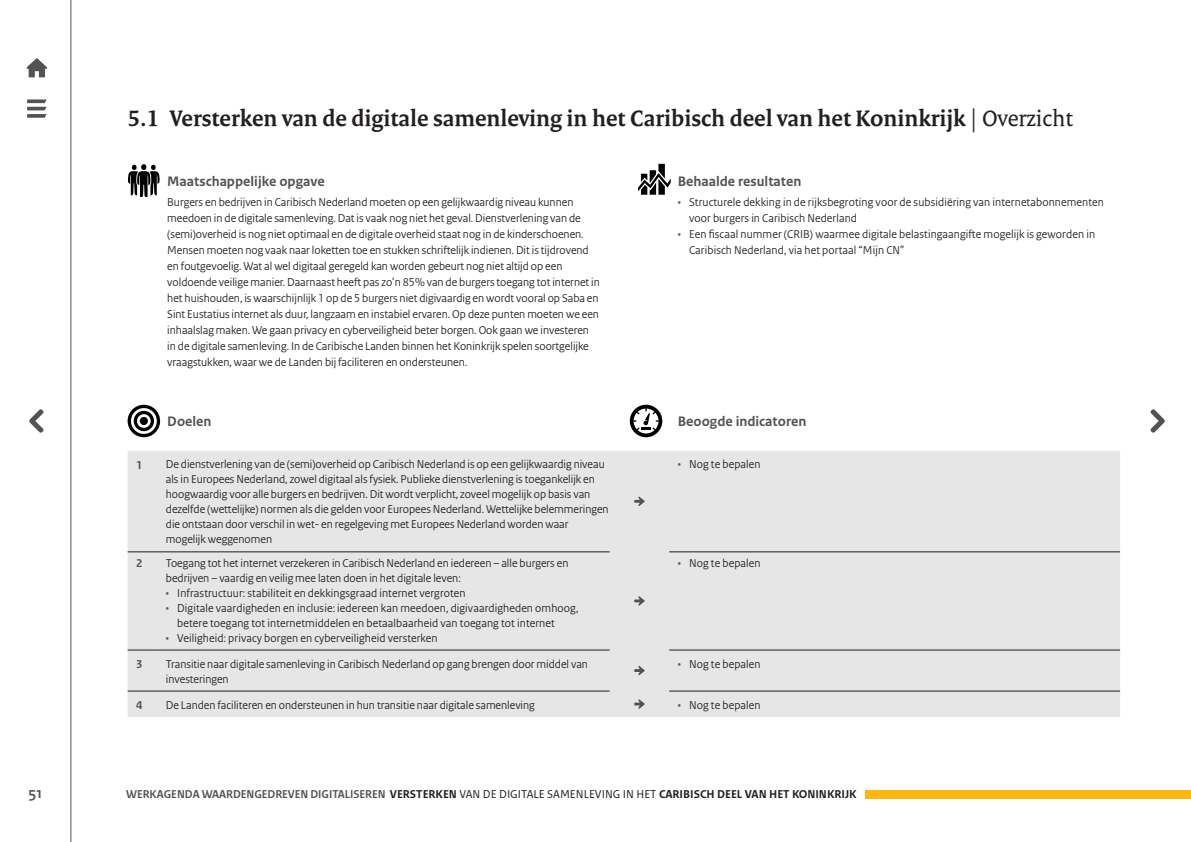
<style>
.page{position:relative;width:1191px;height:842px;background:#fff}
.page>*{position:absolute;margin:0;border:0;box-sizing:border-box;transform-origin:0 0}
.H2-Paragraaf_kop{font:700 24px "Rijksoverheid Serif";color:#231f20}
.t1{font:700 16px "Rijksoverheid Sans Heading";color:#535353}
.Kopje_2_blauw{font:700 14.5px "Rijksoverheid Sans Text";color:#535353}
.Broodtekst_12_15pt{font:12px/16px "Rijksoverheid Sans Heading";color:#231f20}
.Broodtekst_12_15pt_k{font:12px/15px "Rijksoverheid Sans Heading";color:#231f20}
.H2-Paragraaf_kop-2{font:700 12px "Rijksoverheid Sans Text";color:#231f20}
.Broodtekst_12_15pt-2{font:700 12px "Rijksoverheid Sans Text";color:#535353}
.s1{font-weight:400}
.s2{color:#535353}
.s3{font-family:"Rijksoverheid Sans Heading Bold 9";font-weight:400;color:#535353}
.s4{font-family:"Rijksoverheid Sans Text Regular 2";font-weight:400}
</style>
<div class="page">
<svg style="left:27px;top:99px;width:20px;height:19px"></svg>
<svg style="left:1150px;top:409px;width:15px;height:24px"></svg>
<svg style="left:29px;top:409px;width:15px;height:24px"></svg>
<svg style="left:27px;top:58px;width:20px;height:19px"></svg>
<div style="left:128px;top:451px;width:992px;height:266px;background:#e6e6e6"></div>
<svg style="left:128px;top:551px;width:29px;height:1px"></svg>
<hr style="left:157px;top:551px;width:452px;height:1px;background:#1d1e1f">
<hr style="left:669px;top:551px;width:451px;height:1px;background:#1d1e1f">
<svg style="left:128px;top:650px;width:29px;height:1px"></svg>
<hr style="left:157px;top:650px;width:452px;height:1px;background:#1d1e1f">
<hr style="left:669px;top:650px;width:451px;height:1px;background:#1d1e1f">
<svg style="left:128px;top:691px;width:29px;height:1px"></svg>
<hr style="left:157px;top:691px;width:452px;height:1px;background:#1d1e1f">
<hr style="left:669px;top:691px;width:451px;height:1px;background:#1d1e1f">
<svg style="left:634px;top:497px;width:11px;height:9px"></svg>
<svg style="left:634px;top:596px;width:11px;height:10px"></svg>
<svg style="left:634px;top:666px;width:11px;height:9px"></svg>
<svg style="left:634px;top:699px;width:11px;height:10px"></svg>
<svg style="left:128px;top:164px;width:32px;height:33px"></svg>
<svg style="left:638px;top:164px;width:32px;height:31px"></svg>
<svg style="left:128px;top:405px;width:32px;height:32px"></svg>
<div style="left:140px;top:417px;width:8px;height:8px;background:#000;border-radius:50%"></div>
<svg style="left:630px;top:405px;width:32px;height:32px"></svg>
<div style="left:865px;top:790px;width:326px;height:9px;background:#ffb612"></div>
<hr style="left:71px;top:0;width:1px;height:842px;background:#535353">
<h2 class="t1" style="left:29px;top:784px;width:15px">51</h2>
<h2 class="H2-Paragraaf_kop" style="left:128px;top:104px;width:946px">5.1 Versterken van de digitale samenleving in het Caribisch deel van het Koninkrijk <span class="s1">| Overzicht</span></h2>
<p class="Kopje_2_blauw" style="left:167px;top:173px;width:159px">Maatschappelijke opgave</p>
<p class="Broodtekst_12_15pt" style="left:167px;top:195px;width:434px">Burgers en bedrijven in Caribisch Nederland moeten op een gelijkwaardig niveau kunnen meedoen in de digitale samenleving. Dat is vaak nog niet het geval. Dienstverlening van de (semi)overheid is nog niet optimaal en de digitale overheid staat nog in de kinderschoenen.<br>Mensen moeten nog vaak naar loketten toe en stukken schriftelijk indienen. Dit is tijdrovend en foutgevoelig. Wat al wel digitaal geregeld kan worden gebeurt nog niet altijd op een voldoende veilige manier. Daarnaast heeft pas zo’n 85% van de burgers toegang tot internet in het huishouden, is waarschijnlijk 1 op de 5 burgers niet digivaardig en wordt vooral op Saba en Sint Eustatius internet als duur, langzaam en instabiel ervaren. Op deze punten moeten we een inhaalslag maken. We gaan privacy en cyberveiligheid beter borgen. Ook gaan we investeren in de digitale samenleving. In de Caribische Landen binnen het Koninkrijk spelen soortgelijke vraagstukken, waar we de Landen bij faciliteren en ondersteunen.</p>
<p class="Kopje_2_blauw" style="left:677px;top:173px;width:125px">Behaalde resultaten</p>
<p class="Broodtekst_12_15pt" style="left:689px;top:195px;width:416px;text-indent:-11px"><span class="s2">•</span> Structurele dekking in de rijksbegroting voor de subsidiëring van internetabonnementen voor burgers in Caribisch Nederland</p>
<p class="Broodtekst_12_15pt" style="left:689px;top:227px;width:407px;text-indent:-11px"><span class="s2">•</span> Een fiscaal nummer (CRIB) waarmee digitale belastingaangifte mogelijk is geworden in<br>Caribisch Nederland, via het portaal “Mijn CN”</p>
<p class="Kopje_2_blauw" style="left:167px;top:413px;width:46px">Doelen</p>
<p class="Kopje_2_blauw" style="left:677px;top:413px;width:130px">Beoogde indicatoren</p>
<p class="Broodtekst_12_15pt-2" style="left:136px;top:458px;width:8px">1</p>
<p class="Broodtekst_12_15pt_k" style="left:166px;top:457px;width:444px">De dienstverlening van de (semi)overheid op Caribisch Nederland is op een gelijkwaardig niveau als in Europees Nederland, zowel digitaal als fysiek. Publieke dienstverlening is toegankelijk en hoogwaardig voor alle burgers en bedrijven. Dit wordt verplicht, zoveel mogelijk op basis van dezelfde (wettelijke) normen als die gelden voor Europees Nederland. Wettelijke belemmeringen die ontstaan door verschil in wet- en regelgeving met Europees Nederland worden waar mogelijk weggenomen</p>
<p class="Broodtekst_12_15pt" style="left:677px;top:457px;width:84px"><span class="s2">•</span> Nog te bepalen</p>
<p class="Broodtekst_12_15pt-2" style="left:136px;top:556px;width:8px">2</p>
<p class="Broodtekst_12_15pt_k" style="left:166px;top:555px;width:404px">Toegang tot het internet verzekeren in Caribisch Nederland en iedereen – alle burgers en bedrijven – vaardig en veilig mee laten doen in het digitale leven:</p>
<p class="Broodtekst_12_15pt" style="left:166px;top:585px;width:301px"><span class="s2">•</span> Infrastructuur: stabiliteit en dekkingsgraad internet vergroten</p>
<p class="Broodtekst_12_15pt" style="left:177px;top:600px;width:403px;line-height:15px;text-indent:-11px"><span class="s2">•</span> Digitale vaardigheden en inclusie: iedereen kan meedoen, digivaardigheden omhoog, betere toegang tot internetmiddelen en betaalbaarheid van toegang tot internet</p>
<p class="Broodtekst_12_15pt" style="left:166px;top:630px;width:273px"><span class="s2">•</span> Veiligheid: privacy borgen en cyberveiligheid versterken</p>
<p class="Broodtekst_12_15pt" style="left:677px;top:555px;width:84px"><span class="s2">•</span> Nog te bepalen</p>
<p class="Broodtekst_12_15pt-2" style="left:136px;top:657px;width:8px">3</p>
<p class="Broodtekst_12_15pt_k" style="left:166px;top:656px;width:423px">Transitie naar digitale samenleving in Caribisch Nederland op gang brengen door middel van investeringen</p>
<p class="Broodtekst_12_15pt" style="left:677px;top:656px;width:84px"><span class="s2">•</span> Nog te bepalen</p>
<p class="Broodtekst_12_15pt-2" style="left:136px;top:698px;width:8px">4</p>
<p class="Broodtekst_12_15pt_k" style="left:166px;top:697px;width:370px">De Landen faciliteren en ondersteunen in hun transitie naar digitale samenleving</p>
<p class="Broodtekst_12_15pt" style="left:677px;top:697px;width:84px"><span class="s2">•</span> Nog te bepalen</p>
<h2 class="H2-Paragraaf_kop-2" style="left:126px;top:788px;width:732px"><span class="s3">WERKAGENDA WAARDENGEDREVEN DIGITALISEREN</span> VERSTERKEN <span class="s4">VAN DE DIGITALE SAMENLEVING IN HET</span> CARIBISCH DEEL VAN HET KONINKRIJK</h2>
</div>
